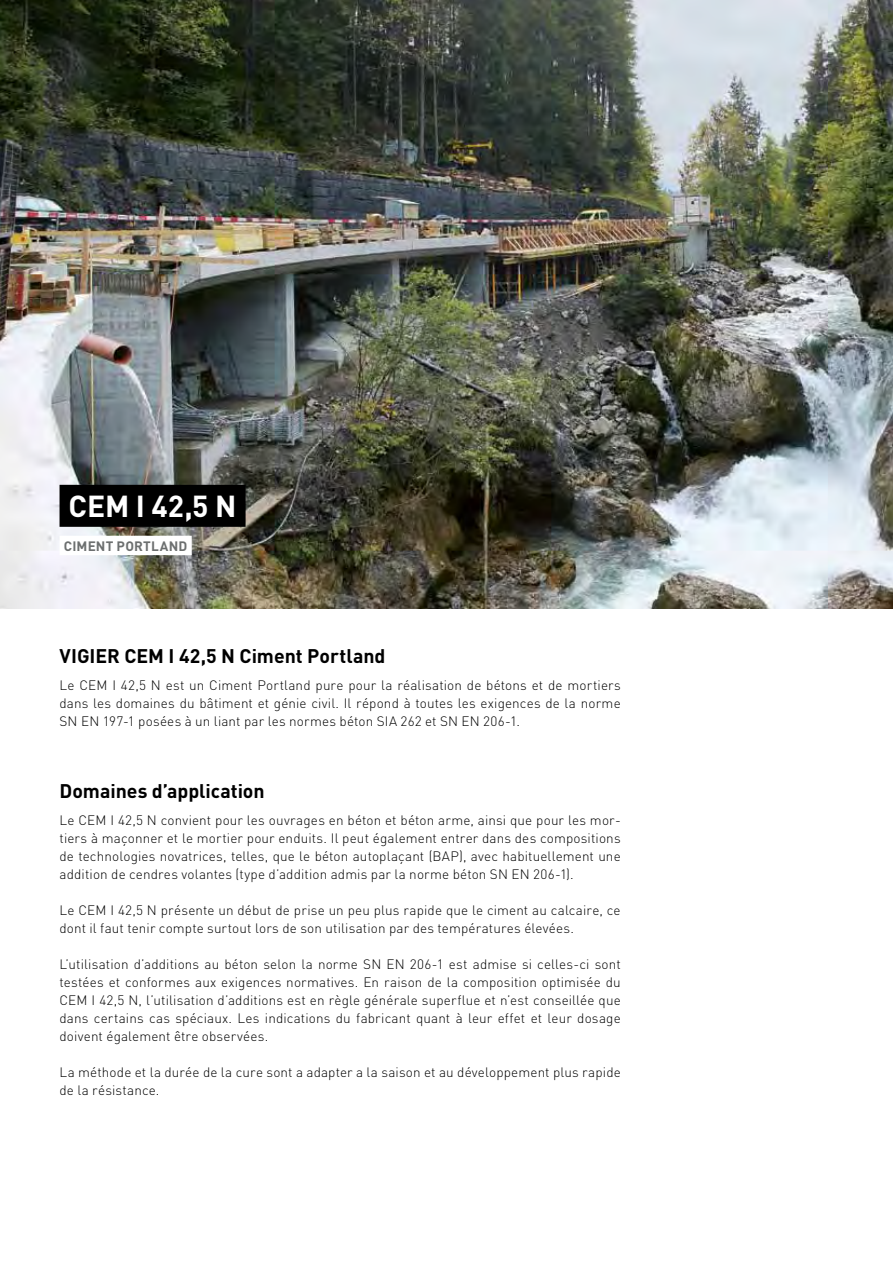
<style>
.page{position:relative;width:893px;height:1263px;background:#fff}
.page>*{position:absolute;margin:0;border:0;box-sizing:border-box;transform-origin:0 0}
.t1{font:700 30px "DIN Pro";color:#fff}
.t2{font:700 19.5px "DIN Pro";letter-spacing:-.005em;color:#000}
.t3{font:300 13.5px/18px "DIN Pro";letter-spacing:.01em;color:#000;text-align:justify}
.t4{font:700 13.5px "DIN Pro";letter-spacing:.015em;color:#6c6f6f}
</style>
<div class="page">
<img style="left:0;top:0;width:893px;height:609px">
<div style="left:60px;top:536px;width:132px;height:19px;background:#fff"></div>
<div style="left:60px;top:485px;width:186px;height:42px;background:#000"></div>
<h1 class="t1" style="left:69px;top:481px;width:164px">CEM I 42,5 N</h1>
<p class="t4" style="left:64px;top:534px;width:125px">Ciment Portland</p>
<h2 class="t2" style="left:60px;top:639px;width:328px">VIGIER CEM I 42,5 N Ciment Portland</h2>
<p class="t3" style="left:60px;top:674px;width:563px">Le CEM I 42,5 N est un Ciment Portland pure pour la réalisation de bétons et de mortiers dans les domaines du bâtiment et génie civil. Il répond à toutes les exigences de la norme SN EN 197-1 posées à un liant par les normes béton SIA 262 et SN EN 206-1.</p>
<h2 class="t2" style="left:60px;top:774px;width:207px">Domaines d’application</h2>
<p class="t3" style="left:60px;top:809px;width:563px">Le CEM I 42,5 N convient pour les ouvrages en béton et béton arme, ainsi que pour les mor&shy;tiers à maçonner et le mortier pour enduits. Il peut également entrer dans des compositions de technologies novatrices, telles, que le béton autoplaçant (BAP), avec habituellement une addition de cendres volantes (type d’addition admis par la norme béton SN EN 206-1).</p>
<p class="t3" style="left:60px;top:899px;width:563px">Le CEM I 42,5 N présente un début de prise un peu plus rapide que le ciment au calcaire, ce dont il faut tenir compte surtout lors de son utilisation par des températures élevées.</p>
<p class="t3" style="left:60px;top:953px;width:563px">L’utilisation d’additions au béton selon la norme SN EN 206-1 est admise si celles-ci sont testées et conformes aux exigences normatives. En raison de la composition optimisée du CEM I 42,5 N, l’utilisation d’additions est en règle générale superflue et n’est conseillée que dans certains cas spéciaux. Les indications du fabricant quant à leur effet et leur dosage doivent également être observées.</p>
<p class="t3" style="left:60px;top:1061px;width:563px">La méthode et la durée de la cure sont a adapter a la saison et au développement plus rapide de la résistance.</p>
</div>
